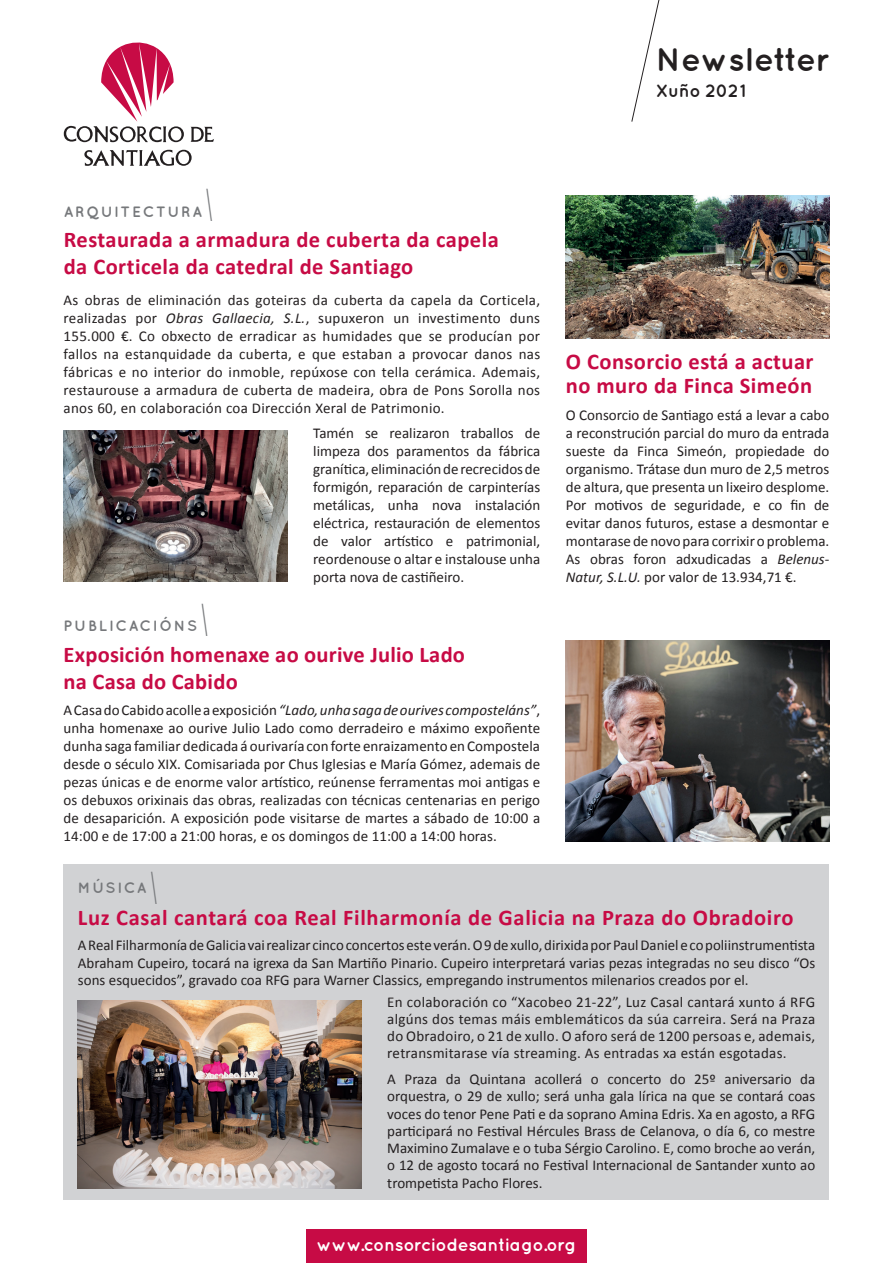
<style>
.page{position:relative;width:893px;height:1263px;background:#fff}
.page>*{position:absolute;margin:0;border:0;box-sizing:border-box;transform-origin:0 0}
.t1{font:italic 300 46.2px "Frutiger LT Std";color:#76787b;scale:.36 1}
.t2{font:700 33px "Quicksand";letter-spacing:-.02em;color:#231f20}
.t3{font:700 22.5px/27px "Calibri";letter-spacing:.02em;color:#c70b45}
.t4{font:700 18px "Quicksand";letter-spacing:-.02em;color:#fff}
.t5{font:700 18px "Quicksand";letter-spacing:-.02em;color:#231f20}
.t6{font:15px/18px "Calibri";color:#231f20;text-align:justify}
.t7{font:700 15px "Quicksand";letter-spacing:.12em;color:#76787b}
.s1{font-style:italic}
</style>
<div class="page">
<svg style="left:191px;top:127px;width:23px;height:15px"></svg>
<svg style="left:64px;top:42px;width:120px;height:100px"></svg>
<svg style="left:84px;top:150px;width:108px;height:16px"></svg>
<svg style="left:631px;top:0;width:29px;height:122px"></svg>
<div style="left:306px;top:1229px;width:281px;height:34px;background:#c70b45"></div>
<div style="left:64px;top:864px;width:765px;height:336px;background:#d1d2d4"></div>
<img style="left:64px;top:430px;width:224px;height:152px">
<img style="left:566px;top:196px;width:263px;height:143px">
<img style="left:566px;top:641px;width:263px;height:200px">
<img style="left:78px;top:1000px;width:283px;height:188px">
<h2 class="t2" style="left:656px;top:39px;width:176px">Newsletter</h2>
<p class="t5" style="left:656px;top:79px;width:91px">Xuño 2021</p>
<h1 class="t1" style="left:211px;top:179px;width:44px">I</h1>
<h3 class="t3" style="left:64px;top:226px;width:436px">Restaurada a armadura de cuberta da capela da Corticela da catedral de Santiago</h3>
<p class="t7" style="left:64px;top:202px;width:140px">ARQUITECTURA</p>
<p class="t6" style="left:64px;top:291px;width:478px">As obras de eliminación das goteiras da cuberta da capela da Corticela, realizadas por <span class="s1">Obras Gallaecia, S.L.</span>, supuxeron un investimento duns 155.000 €. Co obxecto de erradicar as humidades que se producían por fallos na estanquidade da cuberta, e que estaban a provocar danos nas fábricas e no interior do inmoble, repúxose con tella cerámica. Ademais, restaurouse a armadura de cuberta de madeira, obra de Pons Sorolla nos anos 60, en colaboración coa Dirección Xeral de Patrimonio.</p>
<p class="t6" style="left:313px;top:424px;width:229px">Tamén se realizaron traballos de limpeza dos paramentos da fábrica granítica, eliminación de recrecidos de formigón, reparación de carpinterías metálicas, unha nova instalación eléctrica, restauración de elementos de valor artístico e patrimonial, reordenouse o altar e instalouse unha porta nova de castiñeiro.</p>
<h3 class="t3" style="left:566px;top:350px;width:249px;line-height:24px">O Consorcio está a actuar no muro da Finca Simeón</h3>
<p class="t6" style="left:566px;top:406px;width:265px">O Consorcio de Santiago está a levar a cabo a reconstrución parcial do muro da entrada sueste da Finca Simeón, propiedade do organismo. Trátase dun muro de 2,5 metros de altura, que presenta un lixeiro desplome.<br>Por motivos de seguridade, e co fin de evitar danos futuros, estase a desmontar e montarase de novo para corrixir o problema.<br>As obras foron adxudicadas a <span class="s1">Belenus-Natur, S.L.U.</span> por valor de 13.934,71 €.</p>
<h1 class="t1" style="left:206px;top:593px;width:44px">I</h1>
<h3 class="t3" style="left:64px;top:640px;width:403px">Exposición homenaxe ao ourive Julio Lado na Casa do Cabido</h3>
<p class="t6" style="left:64px;top:701px;width:478px">A Casa do Cabido acolle a exposición <span class="s1">“Lado, unha saga de ourives composteláns”</span>, unha homenaxe ao ourive Julio Lado como derradeiro e máximo expoñente dunha saga familiar dedicada á ourivaría con forte enraizamento en Compostela desde o século XIX. Comisariada por Chus Iglesias e María Gómez, ademais de pezas únicas e de enorme valor artístico, reúnense ferramentas moi antigas e os debuxos orixinais das obras, realizadas con técnicas centenarias en perigo de desaparición. A exposición pode visitarse de martes a sábado de 10:00 a 14:00 e de 17:00 a 21:00 horas, e os domingos de 11:00 a 14:00 horas.</p>
<p class="t7" style="left:78px;top:879px;width:70px">MÚSICA</p>
<h1 class="t1" style="left:155px;top:861px;width:44px">I</h1>
<h3 class="t3" style="left:78px;top:903px;width:717px">Luz Casal cantará coa Real Filharmonía de Galicia na Praza do Obradoiro</h3>
<p class="t6" style="left:78px;top:937px;width:739px;line-height:17.2px">A Real Filharmonía de Galicia vai realizar cinco concertos este verán. O 9 de xullo, dirixida por Paul Daniel e co poliinstrumentista Abraham Cupeiro, tocará na igrexa da San Martiño Pinario. Cupeiro interpretará varias pezas integradas no seu disco “Os sons esquecidos”, gravado coa RFG para Warner Classics, empregando instrumentos milenarios creados por el.</p>
<p class="t6" style="left:387px;top:993px;width:429px;line-height:17.2px">En colaboración co “Xacobeo 21-22”, Luz Casal cantará xunto á RFG algúns dos temas máis emblemáticos da súa carreira. Será na Praza do Obradoiro, o 21 de xullo. O aforo será de 1200 persoas e, ademais, retransmitarase vía streaming. As entradas xa están esgotadas.</p>
<p class="t6" style="left:387px;top:1071px;width:430px;line-height:17.2px">A Praza da Quintana acollerá o concerto do 25º aniversario da orquestra, o 29 de xullo; será unha gala lírica na que se contará coas voces do tenor Pene Pati e da soprano Amina Edris. Xa en agosto, a RFG participará no Festival Hércules Brass de Celanova, o día 6, co mestre Maximino Zumalave e o tuba Sérgio Carolino. E, como broche ao verán, o 12 de agosto tocará no Festival Internacional de Santander xunto ao trompetista Pacho Flores.</p>
<p class="t7" style="left:64px;top:617px;width:135px">PUBLICACIÓNS</p>
<p class="t4" style="left:316px;top:1234px;width:262px">www.consorciodesantiago.org</p>
</div>
